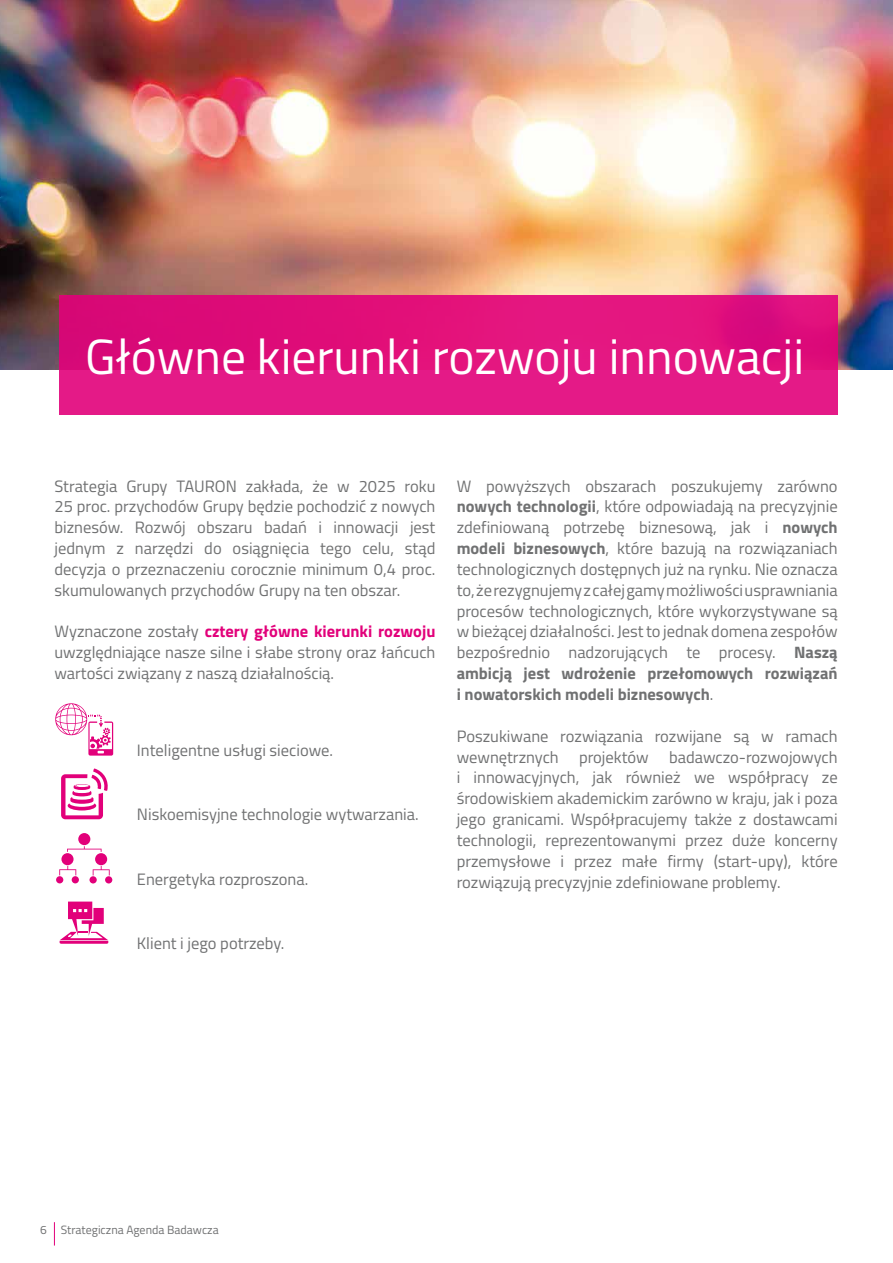
<style>
.page{position:relative;width:893px;height:1263px;background:#fff}
.page>*{position:absolute;margin:0;border:0;box-sizing:border-box;transform-origin:0 0}
.t1{font:49.5px "Titillium";color:#fff}
.t2{font:16.5px/20.9px "Titillium";color:#707172;text-align:justify}
.t3{font:12px "Titillium";color:#707172}
.s1{font-weight:700;color:#e2007a}
.s2{font-weight:700}
</style>
<div class="page">
<img style="left:0;top:0;width:893px;height:370px">
<div style="left:60px;top:296px;width:778px;height:119px;background:linear-gradient(to right,#df107d,#e41783)"></div>
<svg style="left:55px;top:703px;width:58px;height:53px"></svg>
<svg style="left:61px;top:768px;width:47px;height:51px"></svg>
<div style="left:78px;top:833px;width:12px;height:12px;background:#e2007a;border-radius:50%"></div>
<div style="left:61px;top:853px;width:13px;height:12px;background:#e2007a;border-radius:50%"></div>
<div style="left:95px;top:853px;width:12px;height:12px;background:#e2007a;border-radius:50%"></div>
<svg style="left:67px;top:846px;width:35px;height:6px"></svg>
<svg style="left:59px;top:866px;width:17px;height:9px"></svg>
<div style="left:56px;top:876px;width:7px;height:7px;background:#e2007a;border-radius:50%"></div>
<div style="left:72px;top:876px;width:7px;height:7px;background:#e2007a;border-radius:50%"></div>
<svg style="left:93px;top:866px;width:17px;height:9px"></svg>
<div style="left:89px;top:876px;width:8px;height:7px;background:#e2007a;border-radius:50%"></div>
<div style="left:105px;top:876px;width:7px;height:7px;background:#e2007a;border-radius:50%"></div>
<svg style="left:60px;top:901px;width:48px;height:43px"></svg>
<svg style="left:54px;top:1222px;width:1px;height:23px"></svg>
<h1 class="t1" style="left:85px;top:320px;width:721px">Główne kierunki rozwoju innowacji</h1>
<p class="t2" style="left:54px;top:475px;width:383px">Strategia Grupy TAURON zakłada, że w 2025 roku 25 proc. przychodów Grupy będzie pochodzić z nowych biznesów. Rozwój obszaru badań i innowacji jest jednym z narzędzi do osiągnięcia tego celu, stąd decyzja o przeznaczeniu corocznie minimum 0,4 proc. skumulowanych przychodów Grupy na ten obszar.</p>
<p class="t2" style="left:54px;top:620px;width:382px">Wyznaczone zostały <span class="s1">cztery główne kierunki rozwoju </span>uwzględniające nasze silne i słabe strony oraz łańcuch wartości związany z naszą działalnością.</p>
<p class="t2" style="left:137px;top:739px;width:198px">Inteligentne usługi sieciowe.</p>
<p class="t2" style="left:137px;top:803px;width:283px">Niskoemisyjne technologie wytwarzania.</p>
<p class="t2" style="left:137px;top:868px;width:173px">Energetyka rozproszona.</p>
<p class="t2" style="left:137px;top:932px;width:149px">Klient i jego potrzeby.</p>
<p class="t2" style="left:457px;top:475px;width:383px">W powyższych obszarach poszukujemy zarówno <span class="s2">nowych technologii</span>, które odpowiadają na precyzyjnie zdefiniowaną potrzebę biznesową, jak i <span class="s2">nowych modeli biznesowych</span>, które bazują na rozwiązaniach technologicznych dostępnych już na rynku. Nie oznacza to, że rezygnujemy z całej gamy możliwości usprawniania procesów technologicznych, które wykorzystywane są w bieżącej działalności. Jest to jednak domena zespołów bezpośrednio nadzorujących te procesy. <span class="s2">Naszą ambicją jest wdrożenie przełomowych rozwiązań i nowatorskich modeli biznesowych</span>.</p>
<p class="t2" style="left:457px;top:725px;width:383px">Poszukiwane rozwiązania rozwijane są w ramach wewnętrznych projektów badawczo-rozwojowych i innowacyjnych, jak również we współpracy ze środowiskiem akademickim zarówno w kraju, jak i poza jego granicami. Współpracujemy także z dostawcami technologii, reprezentowanymi przez duże koncerny przemysłowe i przez małe firmy (start-upy), które rozwiązują precyzyjnie zdefiniowane problemy.</p>
<p class="t3" style="left:40px;top:1221px;width:180px">6 Strategiczna Agenda Badawcza</p>
</div>
